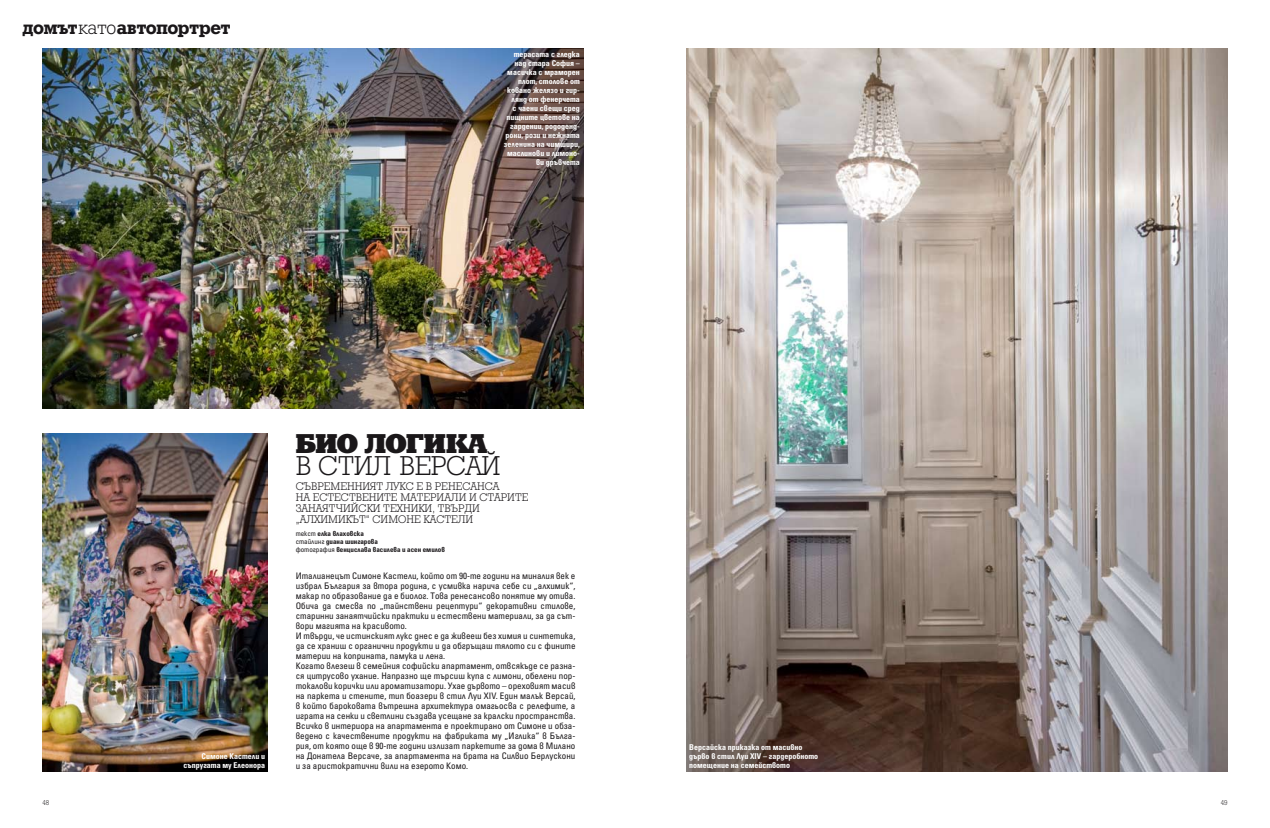
<style>
.page{position:relative;width:1270px;height:828px;background:#fff}
.page>*{position:absolute;margin:0;border:0;box-sizing:border-box;transform-origin:0 0}
.t1{font:300 27.2px "Rodeo OT";letter-spacing:-.02em;color:#1a1719}
.t2{font:800 27.2px "Rodeo OT";letter-spacing:-.02em;color:#1a1719}
.t3{font:700 19px "Rodeo OT";letter-spacing:-.015em;color:#1a1719}
.t4{font:300 11px/11px "Rodeo OT";color:#1a1719}
.t5{font:9px/10px "SP Universal Cond OT";color:#1a1719}
.t6{font:700 8px/9px "SP Universal Cond OT";color:#fff;text-align:right}
.t7{font:700 7px/8px "SP Universal Cond OT";color:#1a1719}
.t8{font:300 7px "Rodeo OT";color:#1a1719}
.s1{font-weight:300}
.s2{font-weight:400}
</style>
<div class="page">
<img style="left:43px;top:48px;width:541px;height:360px">
<img style="left:686px;top:48px;width:541px;height:723px">
<img style="left:43px;top:433px;width:225px;height:338px">
<h2 class="t3" style="left:23px;top:17px;width:209px">домът<span class="s1">като</span>автопортрет</h2>
<p class="t6" style="left:504px;top:50px;width:77px">терасата с гледка над стара София – масичка с мраморен плот, столове от ковано желязо и гир&shy;лянд от фенерчета<br>с чаени свещи сред пищните цветове на гардении, рододенд&shy;рони, рози и нежната зеленина на чимшири, маслинови и лимоно&shy;ви дръвчета</p>
<h1 class="t2" style="left:296px;top:428px;width:193px">био логика</h1>
<h1 class="t1" style="left:296px;top:451px;width:206px">в стил Версай</h1>
<p class="t4" style="left:296px;top:481px;width:234px">съвременният лукс е в ренесанса<br>на естествените материали и старите занаятчийски техники, твърди „алхимикът“ Симоне Кастели</p>
<p class="t7" style="left:296px;top:530px;width:151px"><span class="s2">текст</span> елка влаховска<br><span class="s2">стайлинг</span> диана шингарова<br><span class="s2">фотография</span> венцислава василева и асен емилов</p>
<p class="t5" style="left:296px;top:571px;width:281px">Италианецът Симоне Кастели, който от 90-те години на миналия век е избрал България за втора родина, с усмивка нарича себе си „алхимик“, макар по образование да е биолог. Това ренесансово понятие му отива.<br>Обича да смесва по „тайнствени рецептури“ декоративни стилове, старинни занаятчийски практики и естествени материали, за да сът&shy;вори магията на красивото.<br>И твърди, че истинският лукс днес е да живееш без химия и синтетика, да се храниш с органични продукти и да обгръщаш тялото си с фините материи на коприната, памука и лена.<br>Когато влезеш в семейния софийски апартамент, отвсякъде се разна&shy;ся цитрусово ухание. Напразно ще търсиш купа с лимони, обелени пор&shy;токалови корички или ароматизатори. Ухае дървото – ореховият масив на паркета и стените, тип боазери в стил Луи ХIV. Един малък Версай, в който бароковата вътрешна архитектура омагьосва с релефите, а играта на сенки и светлини създава усещане за кралски пространства.<br>Всичко в интериора на апартамента е проектирано от Симоне и обза&shy;ведено с качествените продукти на фабриката му „Иглика“ в Бълга&shy;рия, от която още в 90-те години излизат паркетите за дома в Милано на Донатела Версаче, за апартамента на брата на Силвио Берлускони и за аристократични вили на езерото Комо.</p>
<p class="t6" style="left:184px;top:751px;width:83px">Симоне Кастели и съпругата му Елеонора</p>
<p class="t6" style="left:689px;top:742px;width:130px;text-align:left">Версайска приказка от масивно дърво в стил Луи XIV – гардеробното помещение на семейството</p>
<p class="t8" style="left:43px;top:799px;width:8px">48</p>
<p class="t8" style="left:1221px;top:799px;width:8px">49</p>
</div>
